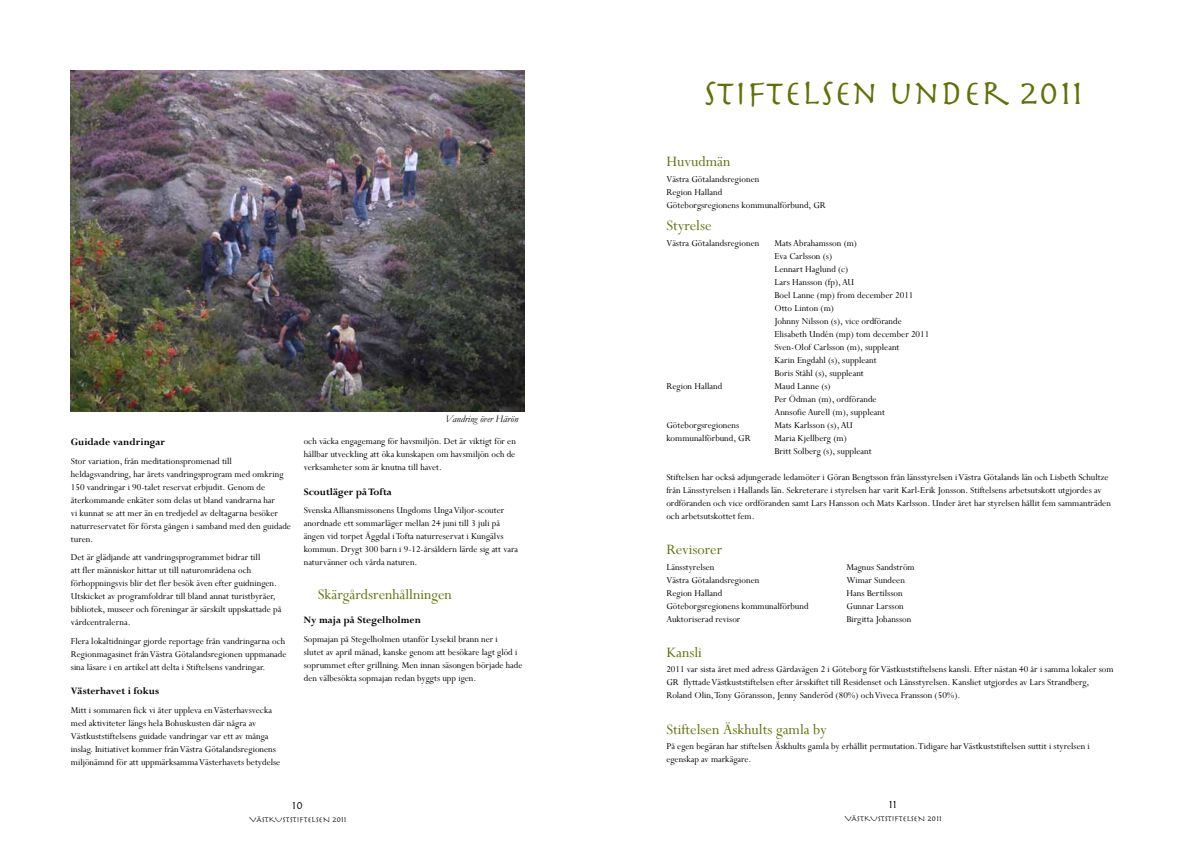
<style>
.page{position:relative;width:1191px;height:842px;background:#fff}
.page>*{position:absolute;margin:0;border:0;box-sizing:border-box;transform-origin:0 0}
.t1{font:36px "Herculanum";color:#636f07}
.t2{font:16px "Perpetua";color:#636f07}
.t3{font:12px "Herculanum";color:#000}
.t4{font:700 11px "Perpetua";color:#000}
.t5{font:10px/13px "Perpetua";color:#000}
.t6{font:italic 10px "Garamond";color:#000}
.t7{font:8px "Herculanum";color:#000}
</style>
<div class="page">
<img style="left:71px;top:71px;width:453px;height:340px">
<p class="t4" style="left:71px;top:435px;width:96px">Guidade vandringar</p>
<p class="t5" style="left:71px;top:454px;width:222px">Stor variation, från meditationspromenad till heldagsvandring, har årets vandringsprogram med omkring 150 vandringar i 90-talet reservat erbjudit. Genom de återkommande enkäter som delas ut bland vandrarna har<br>vi kunnat se att mer än en tredjedel av deltagarna besöker naturreservatet för första gången i samband med den guidade turen.</p>
<p class="t5" style="left:71px;top:551px;width:212px">Det är glädjande att vandringsprogrammet bidrar till<br>att fler människor hittar ut till naturområdena och förhoppningsvis blir det fler besök även efter guidningen.<br>Utskicket av programfoldrar till bland annat turistbyråer, bibliotek, museer och föreningar är särskilt uppskattade på vårdcentralerna.</p>
<p class="t5" style="left:71px;top:634px;width:217px">Flera lokaltidningar gjorde reportage från vandringarna och<br>Regionmagasinet från Västra Götalandsregionen uppmanade sina läsare i en artikel att delta i Stiftelsens vandringar.</p>
<p class="t4" style="left:71px;top:684px;width:90px">Västerhavet i fokus</p>
<p class="t5" style="left:71px;top:703px;width:211px">Mitt i sommaren fick vi åter uppleva en Västerhavsvecka med aktiviteter längs hela Bohuskusten där några av Västkuststiftelsens guidade vandringar var ett av många inslag. Initiativet kommer från Västra Götalandsregionens miljönämnd för att uppmärksamma Västerhavets betydelse</p>
<p class="t6" style="left:445px;top:413px;width:75px">Vandring över Härön</p>
<p class="t5" style="left:304px;top:435px;width:214px;text-align:justify">och väcka engagemang för havsmiljön. Det är viktigt för en hållbar utveckling att öka kunskapen om havsmiljön och de verksamheter som är knutna till havet.</p>
<p class="t4" style="left:304px;top:484px;width:90px">Scoutläger på Tofta</p>
<p class="t5" style="left:304px;top:504px;width:216px">Svenska Alliansmissonens Ungdoms Unga Viljor-scouter anordnade ett sommarläger mellan 24 juni till 3 juli på ängen vid torpet Äggdal i Tofta naturreservat i Kungälvs kommun. Drygt 300 barn i 9-12-årsåldern lärde sig att vara naturvänner och vårda naturen.</p>
<h2 class="t2" style="left:318px;top:584px;width:135px">Skärgårdsrenhållningen</h2>
<p class="t4" style="left:304px;top:613px;width:119px">Ny maja på Stegelholmen</p>
<p class="t5" style="left:304px;top:632px;width:220px">Sopmajan på Stegelholmen utanför Lysekil brann ner i<br>slutet av april månad, kanske genom att besökare lagt glöd i soprummet efter grillning. Men innan säsongen började hade den välbesökta sopmajan redan byggts upp igen.</p>
<p class="t3" style="left:292px;top:798px;width:13px">10</p>
<p class="t7" style="left:250px;top:814px;width:98px">VÄSTKUSTSTIFTELSEN 2011</p>
<h1 class="t1" style="left:703px;top:70px;width:382px">STIFTELSEN UNDER 2011</h1>
<h2 class="t2" style="left:666px;top:151px;width:65px">Huvudmän</h2>
<p class="t5" style="left:666px;top:172px;width:161px">Västra Götalandsregionen<br>Region Halland<br>Göteborgsregionens kommunalförbund, GR</p>
<h2 class="t2" style="left:666px;top:215px;width:47px">Styrelse</h2>
<p class="t5" style="left:666px;top:236px;width:94px">Västra Götalandsregionen</p>
<p class="t5" style="left:774px;top:236px;width:156px">Mats Abrahamsson (m)<br>Eva Carlsson (s)<br>Lennart Haglund (c)<br>Lars Hansson (fp), AU<br>Boel Lanne (mp) from december 2011<br>Otto Linton (m)<br>Johnny Nilsson (s), vice ordförande<br>Elisabeth Undén (mp) tom december 2011<br>Sven-Olof Carlsson (m), suppleant<br>Karin Engdahl (s), suppleant<br>Boris Ståhl (s), suppleant</p>
<p class="t5" style="left:666px;top:379px;width:57px">Region Halland</p>
<p class="t5" style="left:774px;top:379px;width:112px">Maud Lanne (s)<br>Per Ödman (m), ordförande<br>Annsofie Aurell (m), suppleant</p>
<p class="t5" style="left:666px;top:418px;width:74px">Göteborgsregionens</p>
<p class="t5" style="left:774px;top:418px;width:80px">Mats Karlsson (s), AU</p>
<p class="t5" style="left:666px;top:431px;width:86px">kommunalförbund, GR</p>
<p class="t5" style="left:774px;top:431px;width:99px">Maria Kjellberg (m)<br>Britt Solberg (s), suppleant</p>
<p class="t5" style="left:666px;top:470px;width:446px">Stiftelsen har också adjungerade ledamöter i Göran Bengtsson från länsstyrelsen i Västra Götalands län och Lisbeth Schultze från Länsstyrelsen i Hallands län. Sekreterare i styrelsen har varit Karl-Erik Jonsson. Stiftelsens arbetsutskott utgjordes av ordföranden och vice ordföranden samt Lars Hansson och Mats Karlsson. Under året har styrelsen hållit fem sammanträden och arbetsutskottet fem.</p>
<h2 class="t2" style="left:666px;top:539px;width:57px">Revisorer</h2>
<p class="t5" style="left:666px;top:560px;width:50px">Länsstyrelsen</p>
<p class="t5" style="left:846px;top:560px;width:70px">Magnus Sandström</p>
<p class="t5" style="left:666px;top:573px;width:94px">Västra Götalandsregionen</p>
<p class="t5" style="left:846px;top:573px;width:60px">Wimar Sundeen</p>
<p class="t5" style="left:666px;top:586px;width:57px">Region Halland</p>
<p class="t5" style="left:846px;top:586px;width:58px">Hans Bertilsson</p>
<p class="t5" style="left:666px;top:599px;width:144px">Göteborgsregionens kommunalförbund</p>
<p class="t5" style="left:846px;top:599px;width:59px">Gunnar Larsson</p>
<p class="t5" style="left:666px;top:612px;width:76px">Auktoriserad revisor</p>
<p class="t5" style="left:846px;top:612px;width:66px">Birgitta Johansson</p>
<h2 class="t2" style="left:666px;top:642px;width:37px">Kansli</h2>
<p class="t5" style="left:666px;top:663px;width:449px">2011 var sista året med adress Gårdavägen 2 i Göteborg för Västkuststiftelsens kansli. Efter nästan 40 år i samma lokaler som<br>GR flyttade Västkuststiftelsen efter årsskiftet till Residenset och Länsstyrelsen. Kansliet utgjordes av Lars Strandberg,<br>Roland Olin, Tony Göransson, Jenny Sanderöd (80%) och Viveca Fransson (50%).</p>
<h2 class="t2" style="left:666px;top:719px;width:162px">Stiftelsen Äskhults gamla by</h2>
<p class="t5" style="left:666px;top:740px;width:425px">På egen begäran har stiftelsen Äskhults gamla by erhållit permutation. Tidigare har Västkuststiftelsen suttit i styrelsen i egenskap av markägare.</p>
<p class="t3" style="left:889px;top:796px;width:9px">11</p>
<p class="t7" style="left:844px;top:813px;width:98px">VÄSTKUSTSTIFTELSEN 2011</p>
</div>
